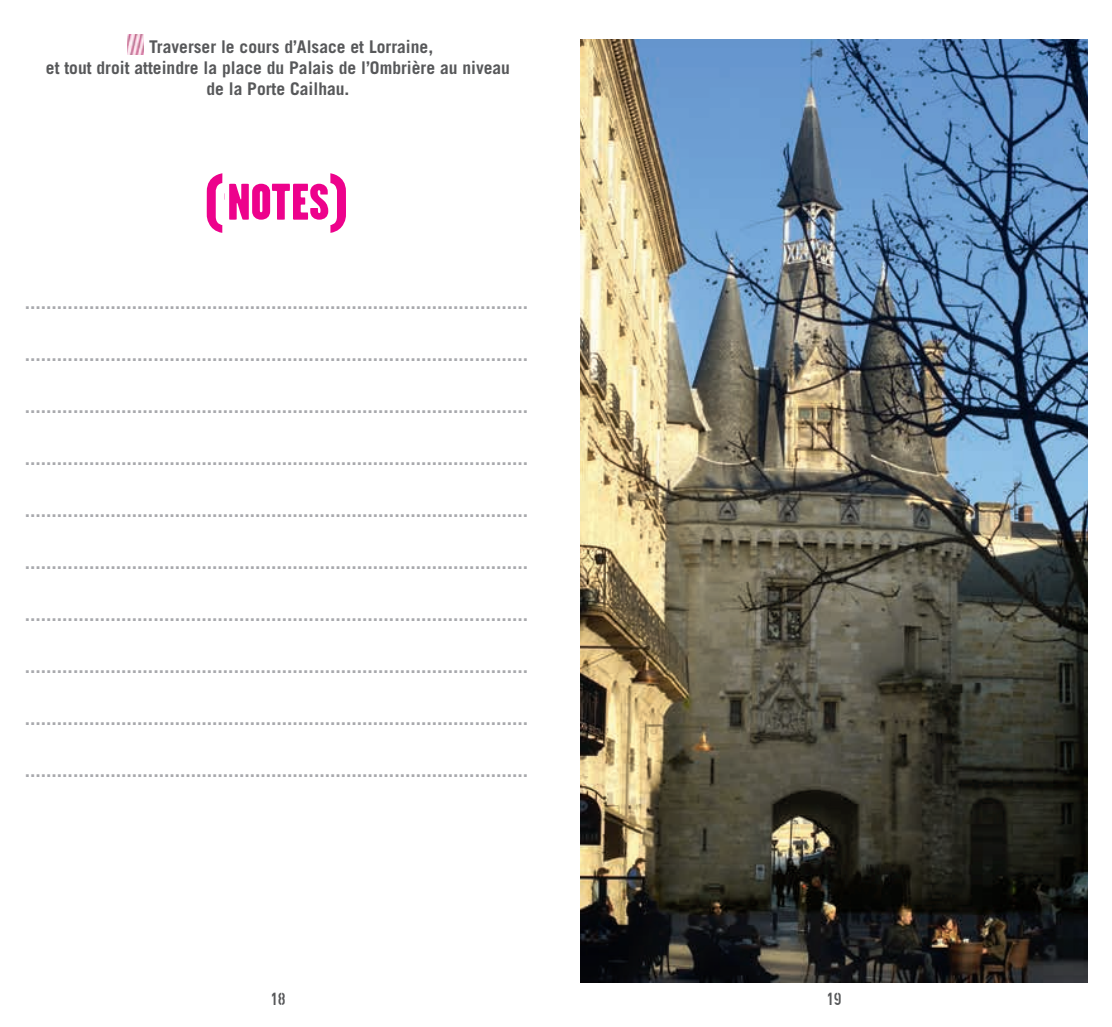
<style>
.page{position:relative;width:1112px;height:1027px;background:#fff}
.page>*{position:absolute;margin:0;border:0;box-sizing:border-box;transform-origin:0 0}
.t1{font:900 51.27px "Garage Gothic";color:#ed028c}
.t2{font:700 19.25px "Trade Gothic";color:#a8a9ad}
.t3{font:700 17.5px "Trade Gothic";color:#57585a}
.t4{font:17.5px "DIN Schablonierschrift";color:#57585a}
.s1{font-family:"DIN";font-weight:700;font-size:44.98px}
</style>
<div class="page">
<img style="left:128px;top:34px;width:16px;height:20px">
<svg style="left:207px;top:173px;width:15px;height:60px"></svg>
<svg style="left:330px;top:173px;width:16px;height:60px"></svg>
<img style="left:580px;top:40px;width:506px;height:942px">
<p class="t3" style="left:149px;top:36px;width:285px">Traverser le cours d’Alsace et Lorraine,</p>
<p class="t3" style="left:46px;top:57px;width:465px">et tout droit atteindre la place du Palais de l’Ombrière au niveau</p>
<p class="t3" style="left:206px;top:78px;width:144px">de la Porte Cailhau.</p>
<h1 class="t1" style="left:221px;top:174px;width:110px"><span class="s1">10</span>NOTES<span class="s1">10</span></h1>
<p class="t2" style="left:25px;top:291px;width:505px">..............................................................................................</p>
<p class="t2" style="left:25px;top:343px;width:505px">..............................................................................................</p>
<p class="t2" style="left:25px;top:394px;width:505px">..............................................................................................</p>
<p class="t2" style="left:25px;top:446px;width:505px">..............................................................................................</p>
<p class="t2" style="left:25px;top:498px;width:505px">..............................................................................................</p>
<p class="t2" style="left:25px;top:550px;width:505px">..............................................................................................</p>
<p class="t2" style="left:25px;top:602px;width:505px">..............................................................................................</p>
<p class="t2" style="left:25px;top:654px;width:505px">..............................................................................................</p>
<p class="t2" style="left:25px;top:706px;width:505px">..............................................................................................</p>
<p class="t2" style="left:25px;top:758px;width:505px">..............................................................................................</p>
<p class="t4" style="left:270px;top:989px;width:17px">18</p>
<p class="t4" style="left:826px;top:989px;width:17px">19</p>
</div>
